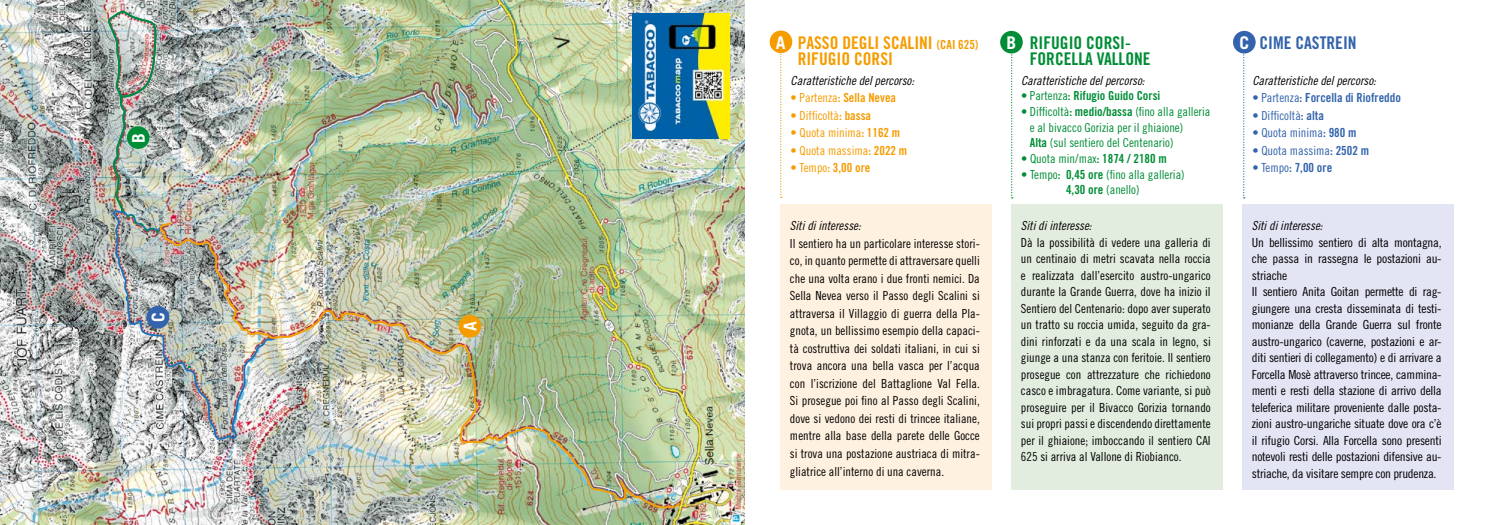
<style>
.page{position:relative;width:1489px;height:525px;background:#fff}
.page>*{position:absolute;margin:0;border:0;box-sizing:border-box;transform-origin:0 0}
.t1{font:17.5px/16.2px "Trade Gothic LT Std Bd Cn 20";color:#f59c00}
.t2{font:17.5px/16.2px "Trade Gothic LT Std Bd Cn 20";color:#008d36}
.t3{font:17.5px "Trade Gothic LT Std Bd Cn 20";color:#3363ac}
.t4{font:700 17.5px "Trade Gothic LT Std";color:#fff}
.t5{font:12.5px/17.5px "Trade Gothic LT Std Cn 18";letter-spacing:-.02em;color:#000;text-align:justify}
.t6{font:12.5px/16.5px "Trade Gothic LT Std Cn 18";letter-spacing:-.02em;color:#000;scale:1.05 1}
.t7{font:12.5px/15.6px "Trade Gothic LT Std Cn 18";color:#008d36}
.t8{font:12.5px "Trade Gothic LT Std Cn 18 Obl";color:#000}
.t9{font:12.5px "Trade Gothic LT Std Cn 18";color:#f59c00}
.t10{font:12.5px "Trade Gothic LT Std Cn 18";color:#3363ac}
.t11{font:12.5px "Trade Gothic LT Std Bd Cn 20";color:#008d36}
.t12{font:12.5px "Trade Gothic LT Std Bd Cn 20";color:#3363ac}
.t13{font:12.5px "Trade Gothic LT Std Bd Cn 20";color:#f59c00}
.s1{font-size:12.5px}
.s2{font-family:"Trade Gothic LT Std Cn 18"}
.s3{font-family:"Trade Gothic LT Std Bd Cn 20"}
</style>
<div class="page">
<img style="left:0;top:0;width:744px;height:524px">
<img style="left:106px;top:10px;width:171px;height:440px">
<img style="left:106px;top:10px;width:85px;height:359px">
<img style="left:159px;top:186px;width:522px;height:324px">
<img style="left:632px;top:13px;width:97px;height:125px">
<div style="left:458px;top:315px;width:23px;height:22px;background:#f59c00;border-radius:50%"></div>
<div style="left:127px;top:126px;width:22px;height:23px;background:#008d36;border-radius:50%"></div>
<div style="left:147px;top:306px;width:22px;height:22px;background:#3363ac;border-radius:50%"></div>
<div style="left:780px;top:204px;width:211px;height:285px;background:#fff1df"></div>
<div style="left:1010px;top:204px;width:212px;height:285px;background:#e3eddf"></div>
<div style="left:1241px;top:204px;width:212px;height:285px;background:#e3e5f5"></div>
<svg style="left:780px;top:53px;width:1px;height:145px"></svg>
<svg style="left:1011px;top:53px;width:1px;height:145px"></svg>
<svg style="left:1242px;top:53px;width:2px;height:145px"></svg>
<div style="left:769px;top:31px;width:23px;height:22px;background:#f59c00;border-radius:50%"></div>
<div style="left:1000px;top:31px;width:22px;height:22px;background:#008d36;border-radius:50%"></div>
<div style="left:1232px;top:31px;width:23px;height:22px;background:#3363ac;border-radius:50%"></div>
<h1 class="t4" style="left:128px;top:142px;width:11px;rotate:-90deg">B</h1>
<h1 class="t4" style="left:148px;top:322px;width:11px;rotate:-90deg">C</h1>
<h1 class="t4" style="left:459px;top:331px;width:11px;rotate:-90deg">A</h1>
<h1 class="t1" style="left:797px;top:34px;width:182px">PASSO DEGLI SCALINI <span class="s1">(CAI 625)<br></span>RIFUGIO CORSI</h1>
<p class="t8" style="left:790px;top:73px;width:125px">Caratteristiche del percorso:</p>
<p class="t13" style="left:790px;top:90px;width:107px">• <span class="s2">Partenza</span>: Sella Nevea</p>
<p class="t9" style="left:790px;top:108px;width:82px"><span class="s3">•</span> Difficoltà<span class="s3">: bassa</span></p>
<p class="t9" style="left:790px;top:125px;width:111px"><span class="s3">•</span> Quota minima<span class="s3">: 1162 m</span></p>
<p class="t9" style="left:790px;top:143px;width:118px"><span class="s3">•</span> Quota massima<span class="s3">: 2022 m</span></p>
<p class="t13" style="left:790px;top:160px;width:81px">• <span class="s2">Tempo</span>: 3,00 ore</p>
<h1 class="t2" style="left:1029px;top:34px;width:122px">RIFUGIO CORSI-<br>FORCELLA VALLONE</h1>
<p class="t8" style="left:1020px;top:73px;width:125px">Caratteristiche del percorso:</p>
<p class="t11" style="left:1020px;top:88px;width:141px">• <span class="s2">Partenza</span>: Rifugio Guido Corsi</p>
<p class="t7" style="left:1029px;top:104px;width:182px;text-indent:-9px"><span class="s3">•</span> Difficoltà<span class="s3">: medio/bassa</span> (fino alla galleria e al bivacco Gorizia per il ghiaione)<br><span class="s3">Alta</span> (sul sentiero del Centenario)</p>
<p class="t11" style="left:1020px;top:151px;width:147px">• <span class="s2">Quota min/max</span>: 1874 / 2180 m</p>
<p class="t7" style="left:1020px;top:166px;width:165px;text-align:center"><span class="s3">•</span> Tempo<span class="s3">: 0,45 ore</span> (fino alla galleria)<br><span class="s3">4,30 ore</span> (anello)</p>
<h1 class="t3" style="left:1259px;top:32px;width:99px">CIME CASTREIN</h1>
<p class="t8" style="left:1252px;top:73px;width:125px">Caratteristiche del percorso:</p>
<p class="t12" style="left:1252px;top:90px;width:150px">• <span class="s2">Partenza</span>: Forcella di Riofreddo</p>
<p class="t10" style="left:1252px;top:108px;width:73px"><span class="s3">•</span> Difficoltà<span class="s3">: alta</span></p>
<p class="t10" style="left:1252px;top:125px;width:106px"><span class="s3">•</span> Quota minima<span class="s3">: 980 m</span></p>
<p class="t10" style="left:1252px;top:143px;width:118px"><span class="s3">•</span> Quota massima<span class="s3">: 2502 m</span></p>
<p class="t12" style="left:1252px;top:160px;width:81px">• <span class="s2">Tempo</span>: 7,00 ore</p>
<h1 class="t4" style="left:776px;top:31px;width:11px">A</h1>
<h1 class="t4" style="left:1006px;top:32px;width:11px">B</h1>
<h1 class="t4" style="left:1239px;top:32px;width:11px">C</h1>
<p class="t8" style="left:790px;top:218px;width:72px">Siti di interesse:</p>
<p class="t5" style="left:790px;top:234px;width:191px">Il sentiero ha un particolare interesse stori&shy;co, in quanto permette di attraversare quelli che una volta erano i due fronti nemici. Da Sella Nevea verso il Passo degli Scalini si attraversa il Villaggio di guerra della Pla&shy;gnota, un bellissimo esempio della capaci&shy;tà costruttiva dei soldati italiani, in cui si trova ancora una bella vasca per l’acqua con l’iscrizione del Battaglione Val Fella.<br>Si prosegue poi fino al Passo degli Scalini, dove si vedono dei resti di trincee italiane, mentre alla base della parete delle Gocce si trova una postazione austriaca di mitra&shy;gliatrice all’interno di una caverna.</p>
<p class="t8" style="left:1020px;top:218px;width:72px">Siti di interesse:</p>
<p class="t5" style="left:1020px;top:234px;width:191px;line-height:16.5px">Dà la possibilità di vedere una galleria di un centinaio di metri scavata nella roccia e realizzata dall’esercito austro-ungarico durante la Grande Guerra, dove ha inizio il Sentiero del Centenario: dopo aver superato un tratto su roccia umida, seguito da gra&shy;dini rinforzati e da una scala in legno, si giunge a una stanza con feritoie. Il sentiero prosegue con attrezzature che richiedono casco e imbragatura. Come variante, si può proseguire per il Bivacco Gorizia tornando sui propri passi e discendendo direttamente per il ghiaione; imboccando il sentiero CAI 625 si arriva al Vallone di Riobianco.</p>
<p class="t8" style="left:1251px;top:218px;width:72px">Siti di interesse:</p>
<p class="t6" style="left:1251px;top:234px;width:182px">Un bellissimo sentiero di alta montagna, che passa in rassegna le postazioni au&shy;striache<br>Il sentiero Anita Goitan permette di rag&shy;giungere una cresta disseminata di testi&shy;monianze della Grande Guerra sul fronte austro-ungarico (caverne, postazioni e ar&shy;diti sentieri di collegamento) e di arrivare a Forcella Mosè attraverso trincee, cammina&shy;menti e resti della stazione di arrivo della teleferica militare proveniente dalle posta&shy;zioni austro-ungariche situate dove ora c’è il rifugio Corsi. Alla Forcella sono presenti notevoli resti delle postazioni difensive au&shy;striache, da visitare sempre con prudenza.</p>
</div>
